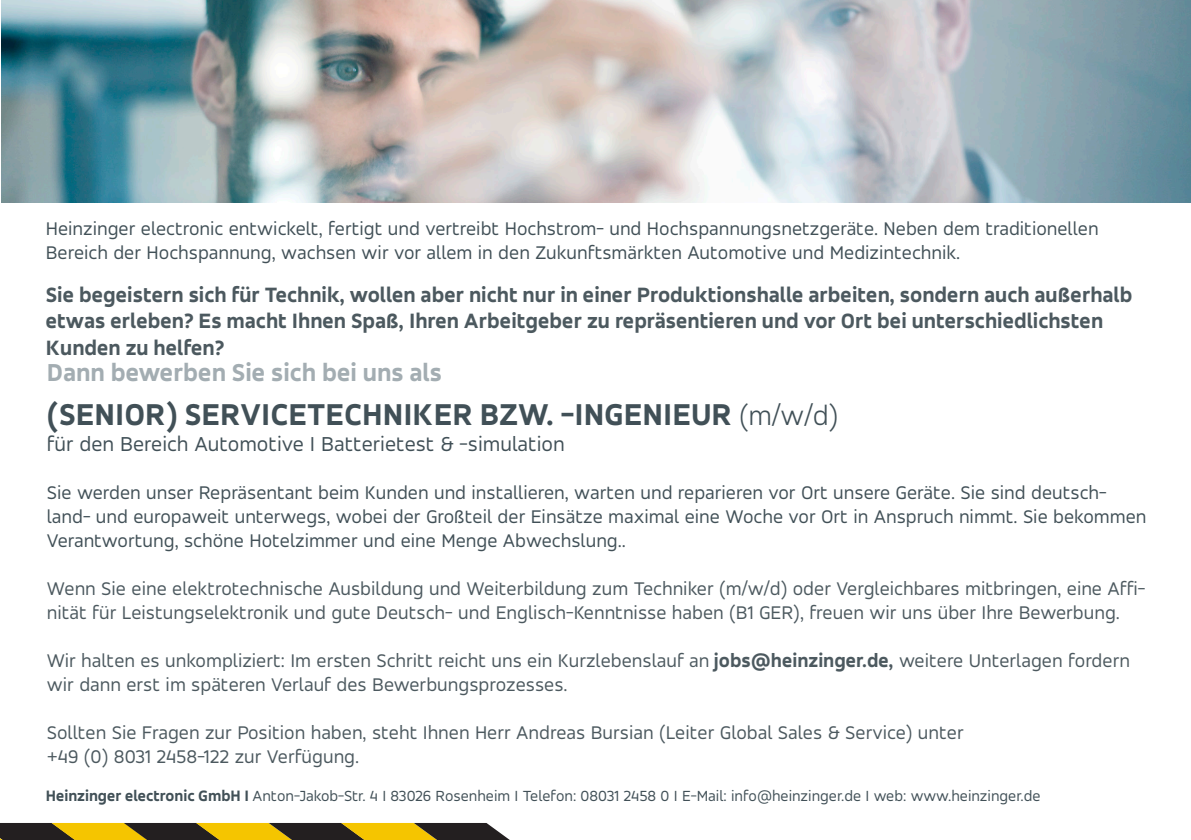
<style>
.page{position:relative;width:1191px;height:840px;background:#fff}
.page>*{position:absolute;margin:0;border:0;box-sizing:border-box;transform-origin:0 0}
.t1{font:800 32px "Accord";color:#415057}
.t2{font:800 26px "Accord";color:#a3adb2}
.t3{font:800 22px/26.4px "Accord";color:#4c595f}
.t4{font:22px "Accord";color:#415057}
.t5{font:20px/24px "Accord";color:#4c595f}
.t6{font:20px/24px "Accord";color:#415057}
.t7{font:16px "Accord";color:#415057}
.s1{font-weight:300;font-size:30px}
.s2{font-weight:800}
</style>
<div class="page">
<img style="left:1px;top:0;width:1190px;height:203px">
<svg style="left:0;top:823px;width:509px;height:16px;background:#816b17"></svg>
<p class="t6" style="left:46px;top:216px;width:1054px">Heinzinger electronic entwickelt, fertigt und vertreibt Hochstrom- und Hochspannungsnetzgeräte. Neben dem traditionellen</p>
<p class="t6" style="left:46px;top:240px;width:916px">Bereich der Hochspannung, wachsen wir vor allem in den Zukunftsmärkten Automotive und Medizintechnik.</p>
<p class="t3" style="left:46px;top:281px;width:1088px">Sie begeistern sich für Technik, wollen aber nicht nur in einer Produktionshalle arbeiten, sondern auch außerhalb etwas erleben? Es macht Ihnen Spaß, Ihren Arbeitgeber zu repräsentieren und vor Ort bei unterschiedlichsten<br>Kunden zu helfen?</p>
<p class="t2" style="left:47px;top:356px;width:397px">Dann bewerben Sie sich bei uns als</p>
<p class="t1" style="left:47px;top:394px;width:793px">(SENIOR) SERVICETECHNIKER BZW. -INGENIEUR <span class="s1">(m/w/d)</span></p>
<p class="t4" style="left:47px;top:430px;width:519px">für den Bereich Automotive I Batterietest &amp; -simulation</p>
<p class="t6" style="left:47px;top:480px;width:1101px">Sie werden unser Repräsentant beim Kunden und installieren, warten und reparieren vor Ort unsere Geräte. Sie sind deutsch&shy;land- und europaweit unterwegs, wobei der Großteil der Einsätze maximal eine Woche vor Ort in Anspruch nimmt. Sie bekommen<br>Verantwortung, schöne Hotelzimmer und eine Menge Abwechslung..</p>
<p class="t5" style="left:47px;top:576px;width:1100px">Wenn Sie eine elektrotechnische Ausbildung und Weiterbildung zum Techniker (m/w/d) oder Vergleichbares mitbringen, eine Affi&shy;nität für Leistungselektronik und gute Deutsch- und Englisch-Kenntnisse haben (B1 GER), freuen wir uns über Ihre Bewerbung.</p>
<p class="t5" style="left:47px;top:648px;width:1084px">Wir halten es unkompliziert: Im ersten Schritt reicht uns ein Kurzlebenslauf an <span class="s2">jobs@heinzinger.de,</span> weitere Unterlagen fordern wir dann erst im späteren Verlauf des Bewerbungsprozesses.</p>
<p class="t5" style="left:47px;top:720px;width:918px">Sollten Sie Fragen zur Position haben, steht Ihnen Herr Andreas Bursian (Leiter Global Sales &amp; Service) unter</p>
<p class="t5" style="left:47px;top:744px;width:314px">+49 (0) 8031 2458-122 zur Verfügung.</p>
<p class="t7" style="left:46px;top:785px;width:996px"><span class="s2">Heinzinger electronic GmbH I</span> Anton-Jakob-Str. 4 I 83026 Rosenheim I Telefon: 08031 2458 0 I E-Mail: info@heinzinger.de I web: www.heinzinger.de</p>
</div>
